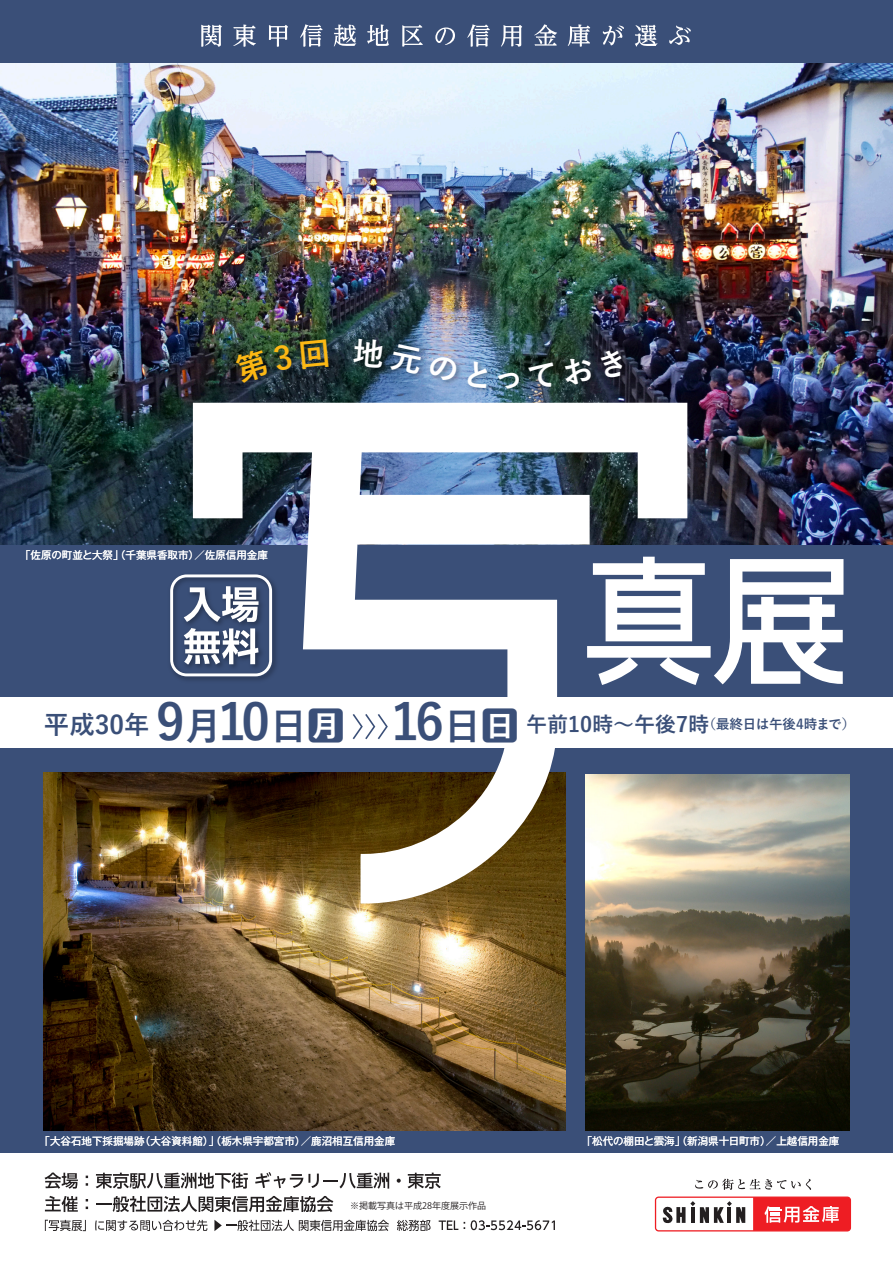
<style>
.page{position:relative;width:893px;height:1263px;background:#fff}
.page>*{position:absolute;margin:0;border:0;box-sizing:border-box;transform-origin:0 0}
.t1{font:700 13.5px "Yu Go";letter-spacing:-.015em;color:#3a4f78}
.t2{font:10.5px "Gothic MB101 Pro";color:#fff}
.t3{font:9px "Koz Go Pr 6 N";color:#231f20}
.s1{font-size:25.5px}
.s2{font-size:49.65px}
.s3{font-size:38.25px}
.s4{font-size:21px}
</style>
<div class="page">
<div style="left:0;top:0;width:893px;height:1153px;background:#3a4f78"></div>
<img style="left:0;top:63px;width:893px;height:481px">
<img style="left:43px;top:773px;width:523px;height:357px">
<img style="left:586px;top:775px;width:264px;height:355px">
<svg style="left:201px;top:25px;width:21px;height:22px"></svg>
<svg style="left:233px;top:25px;width:23px;height:22px"></svg>
<svg style="left:269px;top:25px;width:19px;height:22px"></svg>
<svg style="left:300px;top:24px;width:23px;height:23px"></svg>
<svg style="left:334px;top:25px;width:22px;height:22px"></svg>
<svg style="left:367px;top:24px;width:22px;height:22px"></svg>
<svg style="left:402px;top:25px;width:21px;height:22px"></svg>
<svg style="left:435px;top:28px;width:20px;height:17px"></svg>
<svg style="left:467px;top:24px;width:23px;height:23px"></svg>
<svg style="left:501px;top:25px;width:21px;height:22px"></svg>
<svg style="left:534px;top:24px;width:23px;height:22px"></svg>
<svg style="left:568px;top:24px;width:22px;height:23px"></svg>
<svg style="left:603px;top:26px;width:21px;height:19px"></svg>
<svg style="left:635px;top:25px;width:22px;height:22px"></svg>
<svg style="left:669px;top:26px;width:22px;height:19px"></svg>
<svg style="left:45px;top:1172px;width:33px;height:17px"></svg>
<svg style="left:86px;top:1175px;width:2px;height:11px"></svg>
<svg style="left:96px;top:1172px;width:152px;height:17px"></svg>
<svg style="left:255px;top:1172px;width:134px;height:17px"></svg>
<svg style="left:397px;top:1178px;width:4px;height:5px"></svg>
<svg style="left:408px;top:1172px;width:33px;height:17px"></svg>
<svg style="left:45px;top:1196px;width:33px;height:16px"></svg>
<svg style="left:86px;top:1199px;width:2px;height:10px"></svg>
<svg style="left:96px;top:1196px;width:237px;height:16px"></svg>
<svg style="left:45px;top:1220px;width:41px;height:11px"></svg>
<svg style="left:95px;top:1220px;width:112px;height:11px"></svg>
<svg style="left:214px;top:1220px;width:175px;height:11px"></svg>
<svg style="left:397px;top:1220px;width:33px;height:11px"></svg>
<svg style="left:439px;top:1220px;width:19px;height:10px"></svg>
<svg style="left:471px;top:1220px;width:84px;height:10px"></svg>
<svg style="left:655px;top:1196px;width:196px;height:35px"></svg>
<svg style="left:695px;top:1178px;width:116px;height:12px"></svg>
<img style="left:193px;top:403px;width:494px;height:500px">
<svg style="left:587px;top:557px;width:256px;height:128px"></svg>
<div style="left:0;top:697px;width:893px;height:51px;background:#fff"></div>
<img style="left:203px;top:332px;width:465px;height:76px">
<svg style="left:353px;top:714px;width:35px;height:25px"></svg>
<img style="left:177px;top:570px;width:104px;height:116px">
<svg style="left:170px;top:574px;width:102px;height:102px"></svg>
<svg style="left:234px;top:344px;width:59px;height:40px;background:#25362f"></svg>
<svg style="left:300px;top:339px;width:29px;height:30px"></svg>
<svg style="left:353px;top:337px;width:31px;height:31px"></svg>
<svg style="left:390px;top:343px;width:69px;height:40px;background:#6985ab"></svg>
<svg style="left:467px;top:360px;width:22px;height:28px"></svg>
<svg style="left:498px;top:373px;width:21px;height:16px"></svg>
<svg style="left:528px;top:362px;width:27px;height:27px"></svg>
<svg style="left:562px;top:347px;width:63px;height:39px;background:#202a31"></svg>
<p class="t2" style="left:20px;top:547px;width:249px">「佐原の町並と大祭」（千葉県香取市）／佐原信用金庫</p>
<p class="t1" style="left:44px;top:716px;width:813px"><span class="s1">平成30年</span> <span class="s2">9</span><span class="s3">月</span><span class="s2">10</span><span class="s3">日月</span> <span class="s2">16</span><span class="s3">日日</span><span class="s4">午前10時～午後7時</span>（最終日は午後4時まで）</p>
<p class="t2" style="left:40px;top:1132px;width:357px">「大谷石地下採掘場跡（大谷資料館）」（栃木県宇都宮市）／鹿沼相互信用金庫</p>
<p class="t2" style="left:582px;top:1132px;width:259px">「松代の棚田と雲海」（新潟県十日町市）／上越信用金庫</p>
<p class="t3" style="left:350px;top:1200px;width:137px">※掲載写真は平成28年度展示作品</p>
</div>
